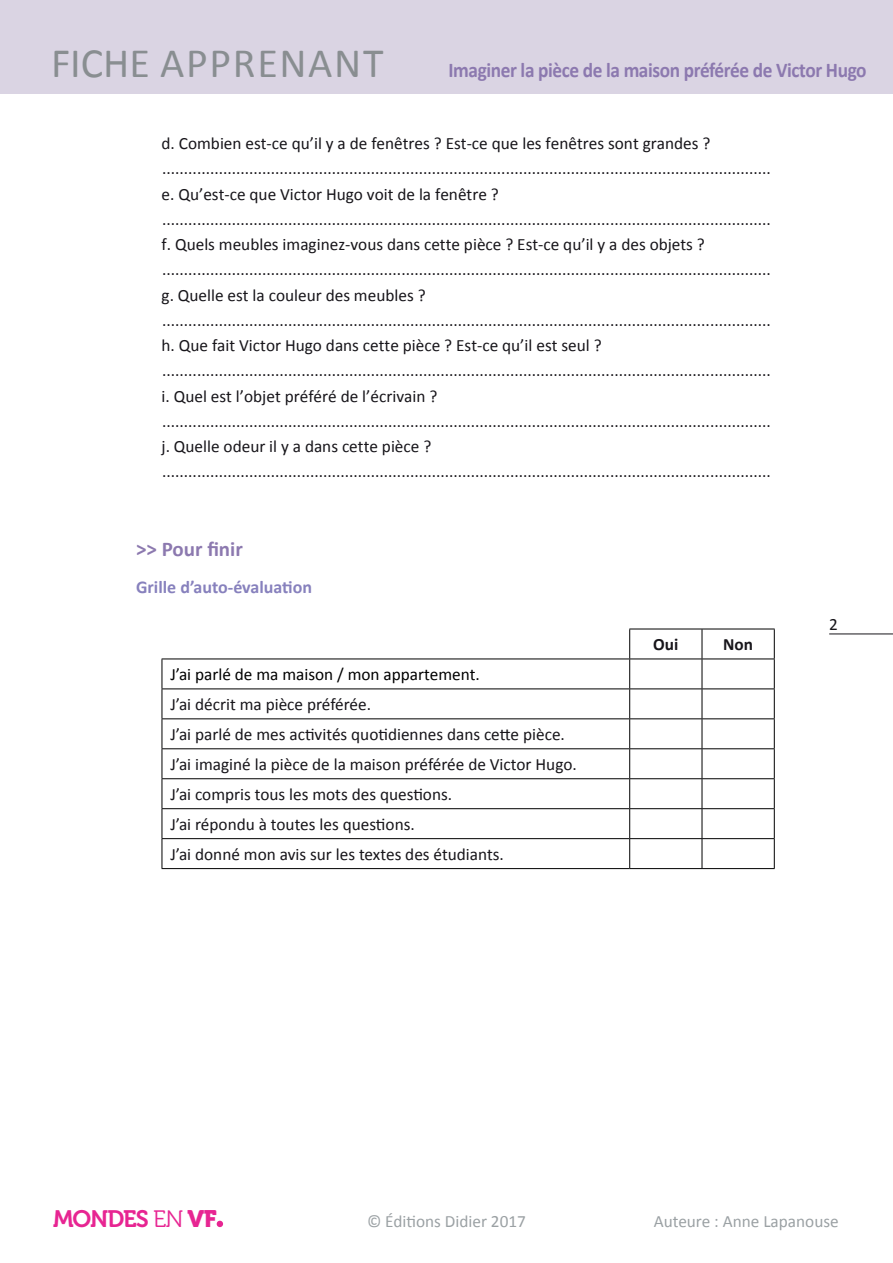
<style>
.page{position:relative;width:893px;height:1263px;background:#fff}
.page>*{position:absolute;margin:0;border:0;box-sizing:border-box;transform-origin:0 0}
.t1{font:42px "Calibri";letter-spacing:.04em;color:#898e91}
.t2{font:23.7px "Museo 700";letter-spacing:-.05em;color:#e72592}
.t3{font:700 21px "Calibri";letter-spacing:-.02em;color:#8c79af;scale:.92 1}
.t4{font:700 21px "Calibri";letter-spacing:-.02em;color:#8c79af}
.t5{font:700 18px "Calibri";color:#8781bd}
.t6{font:17.25px/25.2px "Calibri";color:#17151a}
.t7{font:17.25px "Calibri";color:#9ba1a4}
.t8{font:17.25px "Calibri";color:#000001}
.t9{font:700 17.25px "Calibri";color:#17151a}
.s1{font-family:"Museo 300"}
.s2{font-family:"Museo 900"}
</style>
<div class="page">
<hr style="left:829px;top:633px;width:64px;height:1px;background:#17151a">
<div style="left:0;top:0;width:893px;height:94px;background:#dad4e3"></div>
<svg style="left:217px;top:1221px;width:6px;height:6px"></svg>
<svg style="left:163px;top:630px;width:611px;height:238px"></svg>
<hr style="left:629px;top:629px;width:73px;height:1px;background:#000001">
<hr style="left:702px;top:629px;width:73px;height:1px;background:#000001">
<svg style="left:774px;top:629px;width:1px;height:239px"></svg>
<hr style="left:162px;top:658px;width:468px;height:1px;background:#000001">
<hr style="left:630px;top:658px;width:72px;height:1px;background:#000001">
<hr style="left:702px;top:658px;width:73px;height:1px;background:#000001">
<hr style="left:162px;top:688px;width:468px;height:1px;background:#000001">
<hr style="left:630px;top:688px;width:72px;height:1px;background:#000001">
<hr style="left:702px;top:688px;width:73px;height:1px;background:#000001">
<hr style="left:162px;top:718px;width:468px;height:1px;background:#000001">
<hr style="left:630px;top:718px;width:72px;height:1px;background:#000001">
<hr style="left:702px;top:718px;width:73px;height:1px;background:#000001">
<hr style="left:162px;top:748px;width:468px;height:1px;background:#000001">
<hr style="left:630px;top:748px;width:72px;height:1px;background:#000001">
<hr style="left:702px;top:748px;width:73px;height:1px;background:#000001">
<hr style="left:162px;top:778px;width:468px;height:1px;background:#000001">
<hr style="left:630px;top:778px;width:72px;height:1px;background:#000001">
<hr style="left:702px;top:778px;width:73px;height:1px;background:#000001">
<hr style="left:162px;top:808px;width:468px;height:1px;background:#000001">
<hr style="left:630px;top:808px;width:72px;height:1px;background:#000001">
<hr style="left:702px;top:808px;width:73px;height:1px;background:#000001">
<hr style="left:162px;top:838px;width:468px;height:1px;background:#000001">
<hr style="left:630px;top:838px;width:72px;height:1px;background:#000001">
<hr style="left:702px;top:838px;width:73px;height:1px;background:#000001">
<hr style="left:162px;top:868px;width:468px;height:1px;background:#000001">
<hr style="left:630px;top:868px;width:72px;height:1px;background:#000001">
<hr style="left:702px;top:868px;width:73px;height:1px;background:#000001">
<svg style="left:162px;top:659px;width:1px;height:209px"></svg>
<svg style="left:629px;top:629px;width:1px;height:239px"></svg>
<svg style="left:702px;top:629px;width:1px;height:239px"></svg>
<h1 class="t1" style="left:51px;top:37px;width:334px">FICHE apprenant</h1>
<p class="t3" style="left:448px;top:57px;width:456px">Imaginer la pièce de la maison préférée de Victor Hugo</p>
<p class="t6" style="left:162px;top:131px;width:611px">d. Combien est-ce qu’il y a de fenêtres ? Est-ce que les fenêtres sont grandes ? ............................................................................................................................................ e. Qu’est-ce que Victor Hugo voit de la fenêtre ? ............................................................................................................................................ f. Quels meubles imaginez-vous dans cette pièce ? Est-ce qu’il y a des objets ? ............................................................................................................................................ g. Quelle est la couleur des meubles ? ............................................................................................................................................ h. Que fait Victor Hugo dans cette pièce ? Est-ce qu’il est seul ? ............................................................................................................................................ i. Quel est l’objet préféré de l’écrivain ? ............................................................................................................................................ j. Quelle odeur il y a dans cette pièce ? ............................................................................................................................................</p>
<p class="t4" style="left:136px;top:536px;width:108px">&gt;&gt; Pour finir</p>
<p class="t5" style="left:136px;top:576px;width:178px">Grille d’auto-évaluation</p>
<p class="t8" style="left:170px;top:664px;width:311px">J’ai parlé de ma maison / mon appartement.</p>
<p class="t6" style="left:170px;top:690px;width:408px;line-height:30px">J’ai décrit ma pièce préférée.<br>J’ai parlé de mes activités quotidiennes dans cette pièce.<br>J’ai imaginé la pièce de la maison préférée de Victor Hugo.<br>J’ai compris tous les mots des questions.<br>J’ai répondu à toutes les questions.<br>J’ai donné mon avis sur les textes des étudiants.</p>
<p class="t9" style="left:653px;top:634px;width:27px">Oui</p>
<p class="t9" style="left:723px;top:634px;width:31px">Non</p>
<p class="t6" style="left:829px;top:611px;width:10px">2</p>
<h2 class="t2" style="left:53px;top:1205px;width:165px">MONDES <span class="s1">EN</span> <span class="s2">VF</span></h2>
<p class="t7" style="left:367px;top:1210px;width:160px">© Éditions Didier 2017</p>
<p class="t7" style="left:654px;top:1210px;width:187px">Auteure : Anne Lapanouse</p>
</div>
